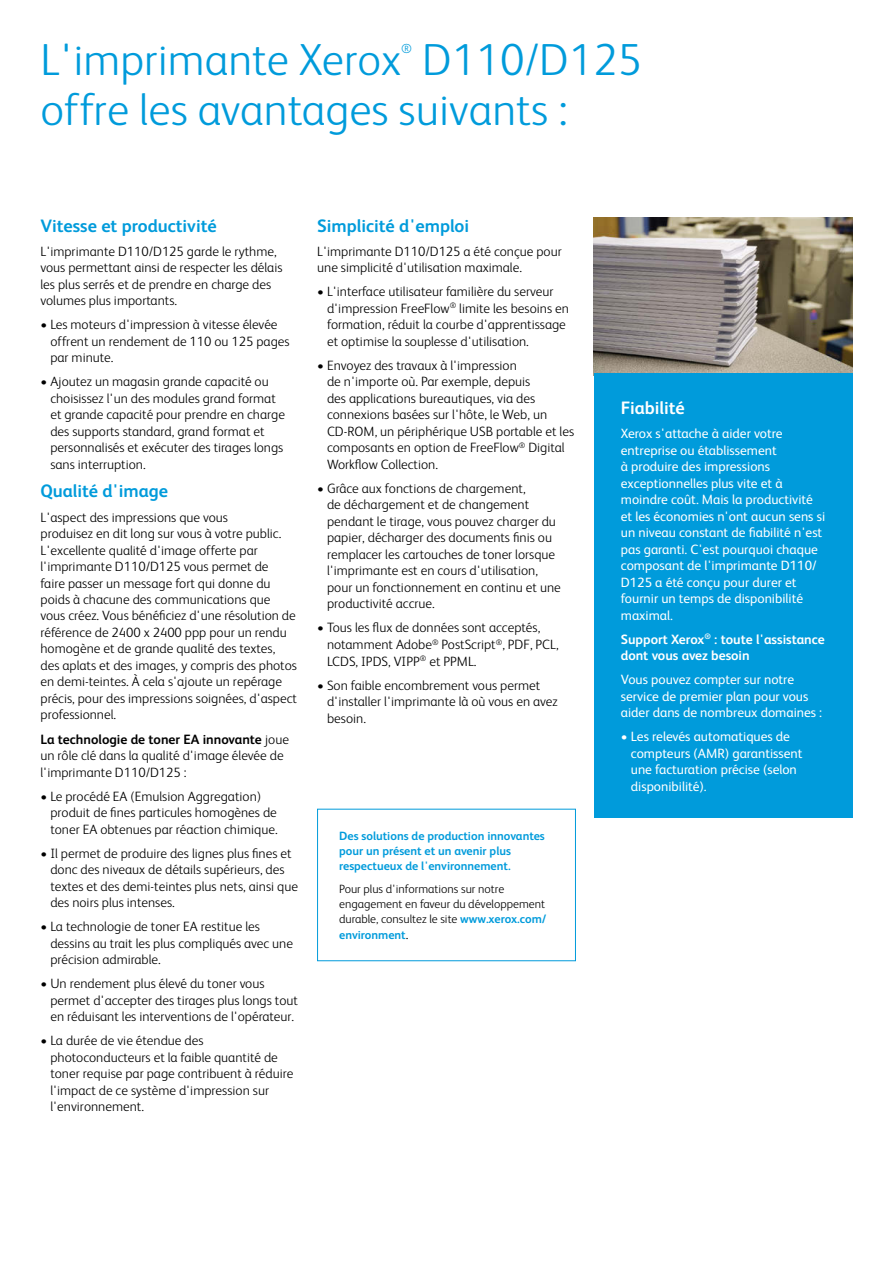
<style>
.page{position:relative;width:893px;height:1263px;background:#fff}
.page>*{position:absolute;margin:0;border:0;box-sizing:border-box;transform-origin:0 0}
.t1{font:300 45px/49.5px "Xerox Sans";color:#009bdb}
.t2{font:700 18px "Xerox Sans";color:#009bdb}
.t3{font:700 18px "Xerox Sans";color:#fff}
.t4{font:300 13.5px/16.5px "Xerox Sans";color:#000}
.t5{font:13.5px/16.5px "Xerox Sans";color:#fff}
.t6{font:700 13.5px/16.5px "Xerox Sans";color:#fff}
.t7{font:300 13.05px "Xerox Sans";color:#009bdb}
.t8{font:700 12px/15px "Xerox Sans";color:#009bdb}
.t9{font:300 12px/15px "Xerox Sans";color:#000}
.s1{font-weight:700}
.s2{font-weight:700;color:#009bdb}
.s3{font-weight:300;font-size:13.5px;color:#000}
</style>
<div class="page">
<div style="left:317px;top:809px;width:259px;height:152px;border:1px solid #009bdb"></div>
<img style="left:594px;top:218px;width:258px;height:155px">
<div style="left:594px;top:373px;width:258px;height:445px;background:#009bdb"></div>
<h1 class="t1" style="left:40px;top:33px;width:362px">L'imprimante Xerox</h1>
<p class="t7" style="left:401px;top:40px;width:12px">®</p>
<h1 class="t1" style="left:41px;top:33px;width:603px;text-indent:382px">D110/D125 offre les avantages suivants :</h1>
<h2 class="t2" style="left:40px;top:213px;width:178px">Vitesse et productivité</h2>
<p class="t4" style="left:40px;top:242px;width:244px">L'imprimante D110/D125 garde le rythme, vous permettant ainsi de respecter les délais les plus serrés et de prendre en charge des volumes plus importants.</p>
<p class="t4" style="left:50px;top:316px;width:241px;text-indent:-10px">• Les moteurs d'impression à vitesse élevée offrent un rendement de 110 ou 125 pages par minute.</p>
<p class="t4" style="left:50px;top:373px;width:236px;text-indent:-10px">• Ajoutez un magasin grande capacité ou choisissez l'un des modules grand format et grande capacité pour prendre en charge des supports standard, grand format et personnalisés et exécuter des tirages longs sans interruption.</p>
<h2 class="t2" style="left:40px;top:479px;width:129px">Qualité d'image</h2>
<p class="t4" style="left:40px;top:508px;width:258px">L'aspect des impressions que vous<br>produisez en dit long sur vous à votre public.<br>L'excellente qualité d'image offerte par l'imprimante D110/D125 vous permet de<br>faire passer un message fort qui donne du poids à chacune des communications que vous créez. Vous bénéficiez d'une résolution de référence de 2400 x 2400 ppp pour un rendu homogène et de grande qualité des textes, des aplats et des images, y compris des photos en demi-teintes. À cela s'ajoute un repérage précis, pour des impressions soignées, d'aspect professionnel.</p>
<p class="t4" style="left:40px;top:730px;width:250px"><span class="s1">La technologie de toner EA innovante</span> joue un rôle clé dans la qualité d'image élevée de l'imprimante D110/D125 :</p>
<p class="t4" style="left:50px;top:787px;width:229px;text-indent:-10px">• Le procédé EA (Emulsion Aggregation) produit de fines particules homogènes de toner EA obtenues par réaction chimique.</p>
<p class="t4" style="left:50px;top:844px;width:249px;text-indent:-10px">• Il permet de produire des lignes plus fines et donc des niveaux de détails supérieurs, des textes et des demi-teintes plus nets, ainsi que des noirs plus intenses.</p>
<p class="t4" style="left:50px;top:918px;width:244px;text-indent:-10px">• La technologie de toner EA restitue les dessins au trait les plus compliqués avec une précision admirable.</p>
<p class="t4" style="left:50px;top:975px;width:249px;text-indent:-10px">• Un rendement plus élevé du toner vous permet d'accepter des tirages plus longs tout en réduisant les interventions de l'opérateur.</p>
<p class="t4" style="left:50px;top:1032px;width:245px;text-indent:-10px">• La durée de vie étendue des photoconducteurs et la faible quantité de toner requise par page contribuent à réduire l'impact de ce système d'impression sur l'environnement.</p>
<h2 class="t2" style="left:317px;top:213px;width:154px">Simplicité d'emploi</h2>
<p class="t4" style="left:317px;top:242px;width:246px">L'imprimante D110/D125 a été conçue pour une simplicité d'utilisation maximale.</p>
<p class="t4" style="left:327px;top:283px;width:243px;text-indent:-10px">• L'interface utilisateur familière du serveur d'impression FreeFlow<sup>®</sup> limite les besoins en formation, réduit la courbe d'apprentissage et optimise la souplesse d'utilisation.</p>
<p class="t4" style="left:327px;top:356px;width:249px;text-indent:-10px">• Envoyez des travaux à l'impression<br>de n'importe où. Par exemple, depuis<br>des applications bureautiques, via des connexions basées sur l'hôte, le Web, un CD-ROM, un périphérique USB portable et les composants en option de FreeFlow<sup>®</sup> Digital Workflow Collection.</p>
<p class="t4" style="left:327px;top:479px;width:235px;text-indent:-10px">• Grâce aux fonctions de chargement,<br>de déchargement et de changement pendant le tirage, vous pouvez charger du papier, décharger des documents finis ou remplacer les cartouches de toner lorsque l'imprimante est en cours d'utilisation, pour un fonctionnement en continu et une productivité accrue.</p>
<p class="t4" style="left:327px;top:619px;width:233px;text-indent:-10px">• Tous les flux de données sont acceptés, notamment Adobe<sup>®</sup> PostScript<sup>®</sup>, PDF, PCL,<br>LCDS, IPDS, VIPP<sup>®</sup> et PPML.</p>
<p class="t4" style="left:327px;top:676px;width:232px;text-indent:-10px">• Son faible encombrement vous permet d'installer l'imprimante là où vous en avez besoin.</p>
<p class="t8" style="left:339px;top:828px;width:207px">Des solutions de production innovantes pour un présent et un avenir plus respectueux de l'environnement.</p>
<p class="t9" style="left:339px;top:880px;width:208px">Pour plus d'informations sur notre engagement en faveur du développement durable, consultez le site <span class="s2">www.xerox.com/</span></p>
<p class="t8" style="left:339px;top:927px;width:71px">environment<span class="s3">.</span></p>
<h2 class="t3" style="left:621px;top:396px;width:66px">Fiabilité</h2>
<p class="t5" style="left:621px;top:425px;width:206px">Xerox s'attache à aider votre entreprise ou établissement<br>à produire des impressions exceptionnelles plus vite et à moindre coût. Mais la productivité et les économies n'ont aucun sens si un niveau constant de fiabilité n'est pas garanti. C'est pourquoi chaque composant de l'imprimante D110/<br>D125 a été conçu pour durer et fournir un temps de disponibilité maximal.</p>
<p class="t6" style="left:621px;top:630px;width:205px">Support Xerox<sup>®</sup> : toute l'assistance dont vous avez besoin</p>
<p class="t5" style="left:621px;top:671px;width:203px">Vous pouvez compter sur notre service de premier plan pour vous aider dans de nombreux domaines :</p>
<p class="t5" style="left:631px;top:728px;width:173px;text-indent:-10px">• Les relevés automatiques de compteurs (AMR) garantissent une facturation précise (selon disponibilité).</p>
</div>
